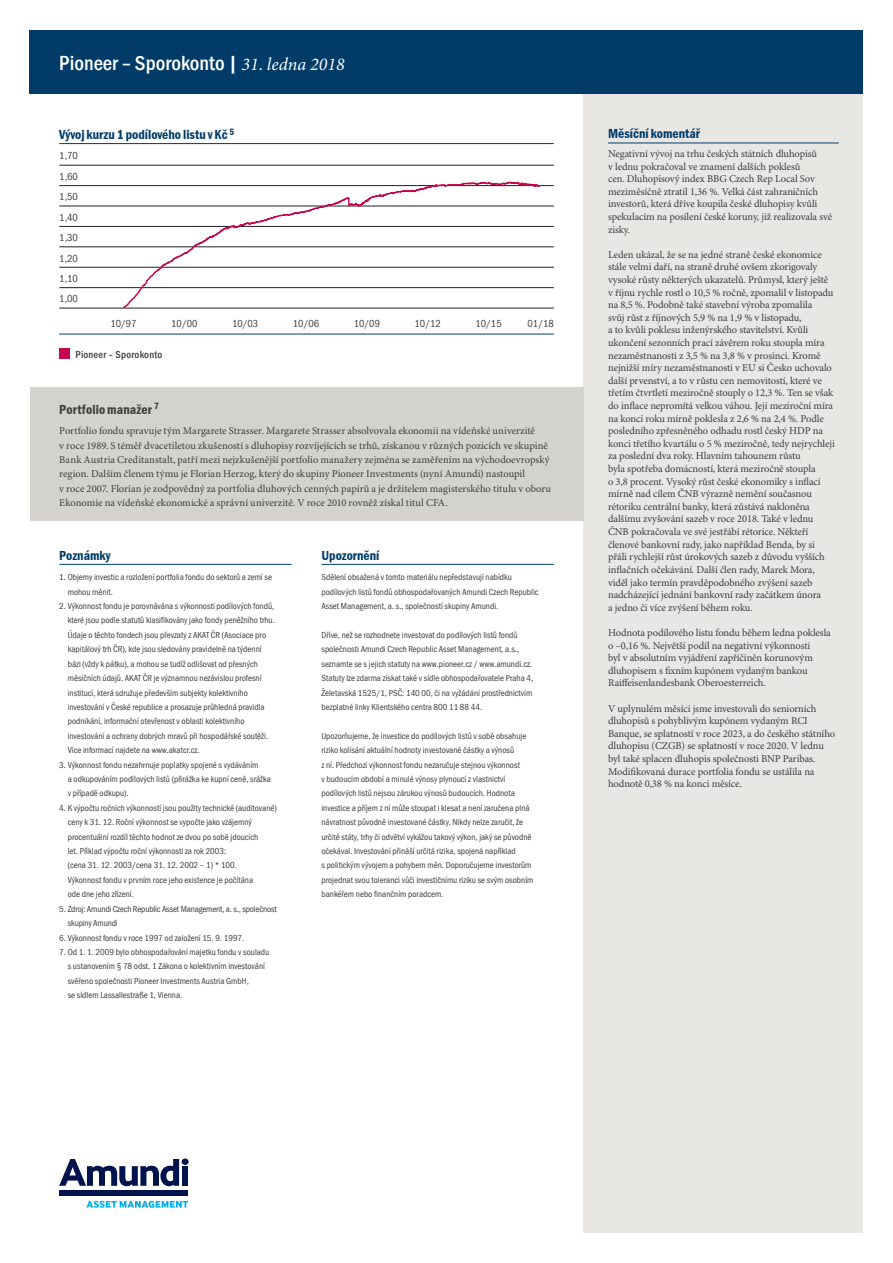
<style>
.page{position:relative;width:893px;height:1263px;background:#fff}
.page>*{position:absolute;margin:0;border:0;box-sizing:border-box;transform-origin:0 0}
.t1{font:500 condensed 21px "PI Franklin Gothic";color:#fff}
.t2{font:600 condensed 13.5px "PI Franklin Gothic";color:#013c69}
.t3{font:600 condensed 13.5px "PI Franklin Gothic";letter-spacing:.01em;color:#3e3e3f}
.t4{font:10.5px/12.6px "PI Minion";letter-spacing:-.01em;color:#3e3e3f}
.t5{font:condensed 10.5px/20.4px "PI Franklin Gothic";letter-spacing:.005em;color:#3e3e3f;text-align:justify}
.t6{font:500 condensed 10.5px "PI Franklin Gothic";letter-spacing:.02em;color:#3e3e3f}
.t7{font:condensed 9px/14.4px "PI Franklin Gothic";color:#3e3e3f}
.s1{font-family:"PI Minion";font-weight:400;font-style:italic;font-stretch:normal;font-size:18px}
</style>
<div class="page">
<div style="left:584px;top:94px;width:279px;height:1139px;background:#e8e7e4"></div>
<div style="left:30px;top:30px;width:833px;height:64px;background:#013c69"></div>
<hr style="left:608px;top:143px;width:231px;height:1px;background:#013c69">
<hr style="left:59px;top:143px;width:495px;height:1px;background:#013c69">
<hr style="left:59px;top:165px;width:495px;height:1px;background:#231f20">
<hr style="left:59px;top:185px;width:495px;height:1px;background:#231f20">
<hr style="left:59px;top:206px;width:495px;height:1px;background:#231f20">
<hr style="left:59px;top:226px;width:495px;height:1px;background:#231f20">
<hr style="left:59px;top:247px;width:495px;height:1px;background:#231f20">
<hr style="left:59px;top:267px;width:495px;height:1px;background:#231f20">
<hr style="left:59px;top:287px;width:495px;height:1px;background:#231f20">
<hr style="left:59px;top:308px;width:495px;height:1px;background:#231f20">
<hr style="left:59px;top:334px;width:495px;height:1px;background:#013c69">
<div style="left:59px;top:348px;width:11px;height:11px;background:#c50750"></div>
<hr style="left:321px;top:564px;width:233px;height:1px;background:#013c69">
<hr style="left:59px;top:564px;width:233px;height:1px;background:#013c69">
<div style="left:30px;top:387px;width:554px;height:134px;background:#d4d2cd"></div>
<svg style="left:59px;top:1159px;width:120px;height:27px"></svg>
<div style="left:182px;top:1158px;width:7px;height:7px;background:#00134d;border-radius:50%"></div>
<div style="left:182px;top:1166px;width:6px;height:20px;background:#00134d"></div>
<div style="left:59px;top:1191px;width:129px;height:5px;background:#00134d"></div>
<svg style="left:86px;top:1201px;width:102px;height:7px"></svg>
<svg style="left:122px;top:181px;width:419px;height:128px"></svg>
<h1 class="t1" style="left:59px;top:49px;width:287px">Pioneer – Sporokonto | <span class="s1">31. ledna 2018</span></h1>
<p class="t2" style="left:59px;top:126px;width:176px">Vývoj kurzu 1 podílového listu v Kč <sup>5</sup></p>
<p class="t5" style="left:59px;top:146px;width:20px">1,70<br>1,60<br>1,50<br>1,40<br>1,30<br>1,20<br>1,10<br>1,00</p>
<p class="t5" style="left:110px;top:313px;width:28px">10/97</p>
<p class="t5" style="left:171px;top:313px;width:28px">10/00</p>
<p class="t5" style="left:232px;top:313px;width:28px">10/03</p>
<p class="t5" style="left:293px;top:313px;width:28px">10/06</p>
<p class="t5" style="left:354px;top:313px;width:28px">10/09</p>
<p class="t5" style="left:415px;top:313px;width:28px">10/12</p>
<p class="t5" style="left:475px;top:313px;width:28px">10/15</p>
<p class="t5" style="left:528px;top:313px;width:28px">01/18</p>
<p class="t6" style="left:76px;top:347px;width:88px">Pioneer – Sporokonto</p>
<p class="t3" style="left:59px;top:401px;width:101px">Portfolio manažer <sup>7</sup></p>
<p class="t4" style="left:59px;top:424px;width:493px;line-height:14.4px">Portfolio fondu spravuje tým Margarete Strasser. Margarete Strasser absolvovala ekonomii na vídeňské univerzitě<br>v roce 1989. S téměř dvacetiletou zkušeností s dluhopisy rozvíjejících se trhů, získanou v různých pozicích ve skupině Bank Austria Creditanstalt, patří mezi nejzkušenější portfolio manažery zejména se zaměřením na východoevropský region. Dalším členem týmu je Florian Herzog, který do skupiny Pioneer Investments (nyní Amundi) nastoupil<br>v roce 2007. Florian je zodpovědný za portfolia dluhových cenných papírů a je držitelem magisterského titulu v oboru Ekonomie na vídeňské ekonomické a správní univerzitě. V roce 2010 rovněž získal titul CFA.</p>
<p class="t2" style="left:59px;top:547px;width:53px">Poznámky</p>
<p class="t7" style="left:68px;top:570px;width:206px;text-indent:-8px">1. Objemy investic a rozložení portfolia fondu do sektorů a zemí se mohou měnit.</p>
<p class="t7" style="left:68px;top:599px;width:209px;text-indent:-8px">2. Výkonnost fondu je porovnávána s výkonností podílových fondů, které jsou podle statutů klasifikovány jako fondy peněžního trhu.<br>Údaje o těchto fondech jsou převzaty z AKAT ČR (Asociace pro kapitálový trh ČR), kde jsou sledovány pravidelně na týdenní bázi (vždy k pátku), a mohou se tudíž odlišovat od přesných měsíčních údajů. AKAT ČR je významnou nezávislou profesní institucí, která sdružuje především subjekty kolektivního investování v České republice a prosazuje průhledná pravidla podnikání, informační otevřenost v oblasti kolektivního investování a ochrany dobrých mravů při hospodářské soutěži.<br>Více informací najdete na www.akatcr.cz.</p>
<p class="t7" style="left:68px;top:757px;width:205px;text-indent:-8px">3. Výkonnost fondu nezahrnuje poplatky spojené s vydáváním<br>a odkupováním podílových listů (přirážka ke kupní ceně, srážka v případě odkupu).</p>
<p class="t7" style="left:68px;top:801px;width:211px;text-indent:-8px">4. K výpočtu ročních výkonností jsou použity technické (auditované) ceny k 31. 12. Roční výkonnost se vypočte jako vzájemný procentuální rozdíl těchto hodnot ze dvou po sobě jdoucích<br>let. Příklad výpočtu roční výkonnosti za rok 2003:<br>(cena 31. 12. 2003/cena 31. 12. 2002 – 1) * 100.<br>Výkonnost fondu v prvním roce jeho existence je počítána<br>ode dne jeho zřízení.</p>
<p class="t7" style="left:68px;top:902px;width:211px;text-indent:-8px">5. Zdroj: Amundi Czech Republic Asset Management, a. s., společnost skupiny Amundi</p>
<p class="t7" style="left:59px;top:930px;width:187px">6. Výkonnost fondu v roce 1997 od založení 15. 9. 1997.</p>
<p class="t7" style="left:68px;top:945px;width:203px;text-indent:-8px">7. Od 1. 1. 2009 bylo obhospodařování majetku fondu v souladu s ustanovením § 78 odst. 1 Zákona o kolektivním investování svěřeno společnosti Pioneer Investments Austria GmbH,<br>se sídlem Lassallestraße 1, Vienna.</p>
<p class="t2" style="left:321px;top:547px;width:59px">Upozornění</p>
<p class="t7" style="left:321px;top:570px;width:219px">Sdělení obsažená v tomto materiálu nepředstavují nabídku podílových listů fondů obhospodařovaných Amundi Czech Republic<br>Asset Management, a. s., společností skupiny Amundi.</p>
<p class="t7" style="left:321px;top:628px;width:213px">Dříve, než se rozhodnete investovat do podílových listů fondů společnosti Amundi Czech Republic Asset Management, a.s., seznamte se s jejich statuty na www.pioneer.cz / www.amundi.cz.<br>Statuty lze zdarma získat také v sídle obhospodařovatele Praha 4, Želetavská 1525/1, PSČ: 140 00, či na vyžádání prostřednictvím bezplatné linky Klientského centra 800 11 88 44.</p>
<p class="t7" style="left:321px;top:729px;width:214px">Upozorňujeme, že investice do podílových listů v sobě obsahuje riziko kolísání aktuální hodnoty investované částky a výnosů<br>z ní. Předchozí výkonnost fondu nezaručuje stejnou výkonnost<br>v budoucím období a minulé výnosy plynoucí z vlastnictví podílových listů nejsou zárukou výnosů budoucích. Hodnota investice a příjem z ní může stoupat i klesat a není zaručena plná návratnost původně investované částky. Nikdy nelze zaručit, že určité státy, trhy či odvětví vykážou takový výkon, jaký se původně očekával. Investování přináší určitá rizika, spojená například<br>s politickým vývojem a pohybem měn. Doporučujeme investorům projednat svou toleranci vůči investičnímu riziku se svým osobním bankéřem nebo finančním poradcem.</p>
<p class="t2" style="left:608px;top:126px;width:93px">Měsíční komentář</p>
<p class="t4" style="left:608px;top:148px;width:226px">Negativní vývoj na trhu českých státních dluhopisů<br>v lednu pokračoval ve znamení dalších poklesů<br>cen. Dluhopisový index BBG Czech Rep Local Sov meziměsíčně ztratil 1,36 %. Velká část zahraničních investorů, která dříve koupila české dluhopisy kvůli spekulacím na posílení české koruny, již realizovala své zisky.</p>
<p class="t4" style="left:608px;top:249px;width:228px">Leden ukázal, že se na jedné straně české ekonomice stále velmi daří, na straně druhé ovšem zkorigovaly vysoké růsty některých ukazatelů. Průmysl, který ještě v říjnu rychle rostl o 10,5 % ročně, zpomalil v listopadu na 8,5 %. Podobně také stavební výroba zpomalila<br>svůj růst z říjnových 5,9 % na 1,9 % v listopadu,<br>a to kvůli poklesu inženýrského stavitelství. Kvůli ukončení sezonních prací závěrem roku stoupla míra nezaměstnanosti z 3,5 % na 3,8 % v prosinci. Kromě nejnižší míry nezaměstnanosti v EU si Česko uchovalo další prvenství, a to v růstu cen nemovitostí, které ve třetím čtvrtletí meziročně stouply o 12,3 %. Ten se však do inflace nepromítá velkou váhou. Její meziroční míra na konci roku mírně poklesla z 2,6 % na 2,4 %. Podle posledního zpřesněného odhadu rostl český HDP na konci třetího kvartálu o 5 % meziročně, tedy nejrychleji za poslední dva roky. Hlavním tahounem růstu<br>byla spotřeba domácností, která meziročně stoupla<br>o 3,8 procent. Vysoký růst české ekonomiky s inflací mírně nad cílem ČNB výrazně nemění současnou rétoriku centrální banky, která zůstává nakloněna dalšímu zvyšování sazeb v roce 2018. Také v lednu ČNB pokračovala ve své jestřábí rétorice. Někteří členové bankovní rady, jako například Benda, by si přáli rychlejší růst úrokových sazeb z důvodu vyšších inflačních očekávání. Další člen rady, Marek Mora, viděl jako termín pravděpodobného zvýšení sazeb nadcházející jednání bankovní rady začátkem února<br>a jedno či více zvýšení během roku.</p>
<p class="t4" style="left:608px;top:627px;width:224px">Hodnota podílového listu fondu během ledna poklesla o –0,16 %. Největší podíl na negativní výkonnosti<br>byl v absolutním vyjádření zapříčiněn korunovým dluhopisem s fixním kupónem vydaným bankou Raiffeisenlandesbank Oberoesterreich.</p>
<p class="t4" style="left:608px;top:702px;width:229px">V uplynulém měsíci jsme investovali do seniorních dluhopisů s pohyblivým kupónem vydaným RCI Banque, se splatností v roce 2023, a do českého státního dluhopisu (CZGB) se splatností v roce 2020. V lednu byl také splacen dluhopis společnosti BNP Paribas.<br>Modifikovaná durace portfolia fondu se ustálila na hodnotě 0,38 % na konci měsíce.</p>
</div>
